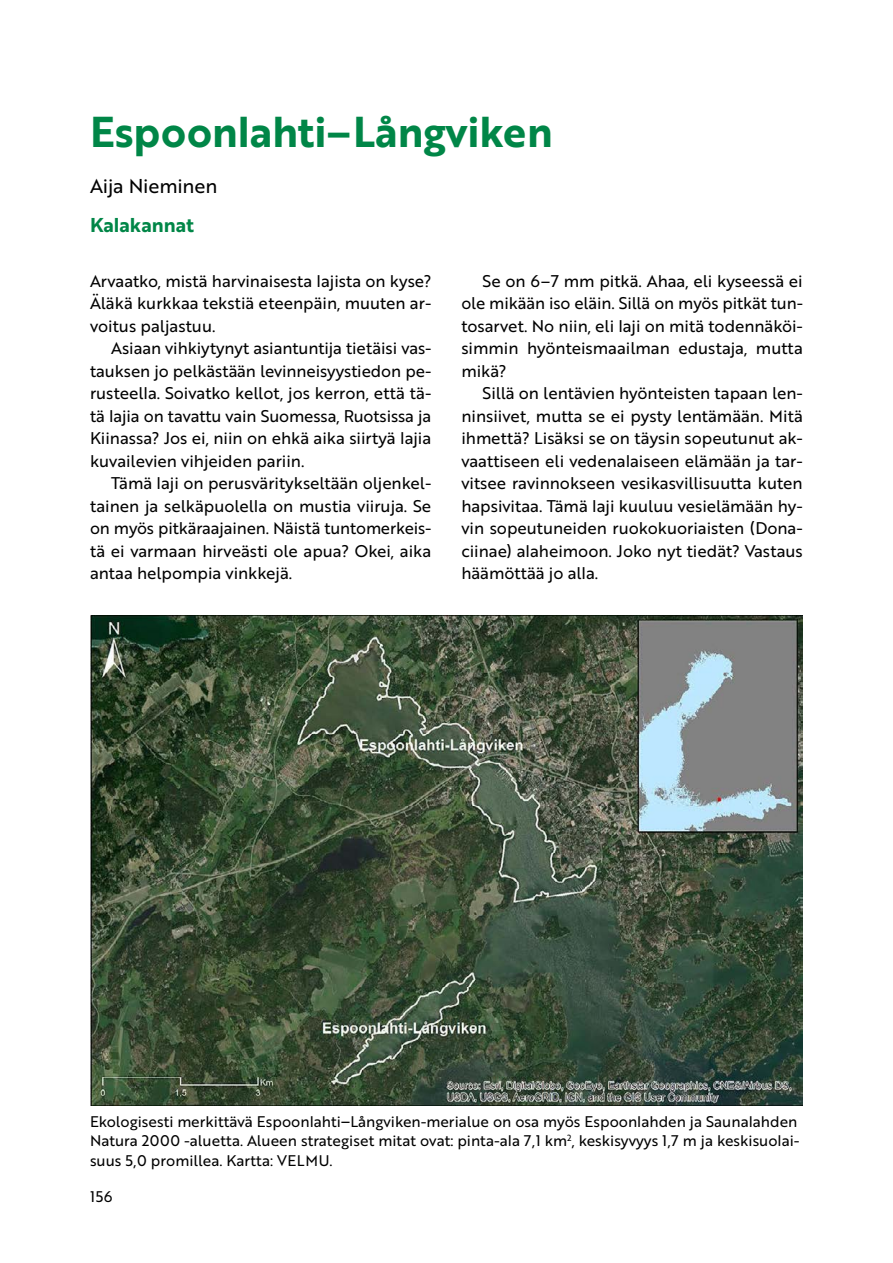
<style>
.page{position:relative;width:893px;height:1263px;background:#fff}
.page>*{position:absolute;margin:0;border:0;box-sizing:border-box;transform-origin:0 0}
.H3_Otsikko_1_4vari{font:42px "Brother 1816 Bold";color:#008647}
.Kirjoittaja{font:19.5px "Brother 1816 Regular";letter-spacing:-.01em;color:#000}
.Emma-tyyppi{font:19.5px "Brother 1816 Bold";color:#008647}
.Normaali{font:16.5px/22.5px "Brother 1816 Regular";color:#000;text-align:justify}
.Normaali_1_kpl{font:16.5px/22.5px "Brother 1816 Regular";color:#000;text-align:justify}
.Kuvateksti_ilman_num{font:15px/19.5px "Brother 1816 Regular";color:#000}
.s1{font-size:16.5px}
</style>
<div class="page">
<img style="left:90px;top:615px;width:713px;height:490px">
<h3 class="H3_Otsikko_1_4vari" style="left:90px;top:100px;width:464px">Espoonlahti–Långviken</h3>
<p class="Kirjoittaja" style="left:90px;top:171px;width:129px">Aija Nieminen</p>
<p class="Emma-tyyppi" style="left:90px;top:210px;width:106px">Kalakannat</p>
<p class="Normaali_1_kpl" style="left:90px;top:269px;width:343px">Arvaatko, mistä harvinaisesta lajista on kyse?<br>Äläkä kurkkaa tekstiä eteenpäin, muuten ar&shy;voitus paljastuu.</p>
<p class="Normaali" style="left:90px;top:336px;width:343px;text-indent:21px">Asiaan vihkiytynyt asiantuntija tietäisi vas&shy;tauksen jo pelkästään levinneisyystiedon pe&shy;rusteella. Soivatko kellot, jos kerron, että tä&shy;tä lajia on tavattu vain Suomessa, Ruotsissa ja Kiinassa? Jos ei, niin on ehkä aika siirtyä lajia kuvailevien vihjeiden pariin.</p>
<p class="Normaali" style="left:90px;top:471px;width:343px;text-indent:21px">Tämä laji on perusväritykseltään oljenkel&shy;tainen ja selkäpuolella on mustia viiruja. Se on myös pitkäraajainen. Näistä tuntomerkeis&shy;tä ei varmaan hirveästi ole apua? Okei, aika antaa helpompia vinkkejä.</p>
<p class="Normaali" style="left:461px;top:269px;width:343px;text-indent:21px">Se on 6–7 mm pitkä. Ahaa, eli kyseessä ei ole mikään iso eläin. Sillä on myös pitkät tun&shy;tosarvet. No niin, eli laji on mitä todennäköi&shy;simmin hyönteismaailman edustaja, mutta mikä?</p>
<p class="Normaali" style="left:461px;top:381px;width:343px;text-indent:21px">Sillä on lentävien hyönteisten tapaan len&shy;ninsiivet, mutta se ei pysty lentämään. Mitä ihmettä? Lisäksi se on täysin sopeutunut ak&shy;vaattiseen eli vedenalaiseen elämään ja tar&shy;vitsee ravinnokseen vesikasvillisuutta kuten hapsivitaa. Tämä laji kuuluu vesielämään hy&shy;vin sopeutuneiden ruokokuoriaisten (Dona&shy;ciinae) alaheimoon. Joko nyt tiedät? Vastaus häämöttää jo alla.</p>
<p class="Kuvateksti_ilman_num" style="left:90px;top:1111px;width:711px">Ekologisesti merkittävä Espoonlahti<span class="s1">–</span>Långviken-merialue on osa myös Espoonlahden ja Saunalahden<br>Natura 2000 -aluetta. Alueen strategiset mitat ovat: pinta-ala 7,1 km<sup>2</sup>, keskisyvyys 1,7 m ja keskisuolai&shy;suus 5,0 promillea. Kartta: VELMU.</p>
<p class="Kuvateksti_ilman_num" style="left:90px;top:1186px;width:24px">156</p>
</div>
